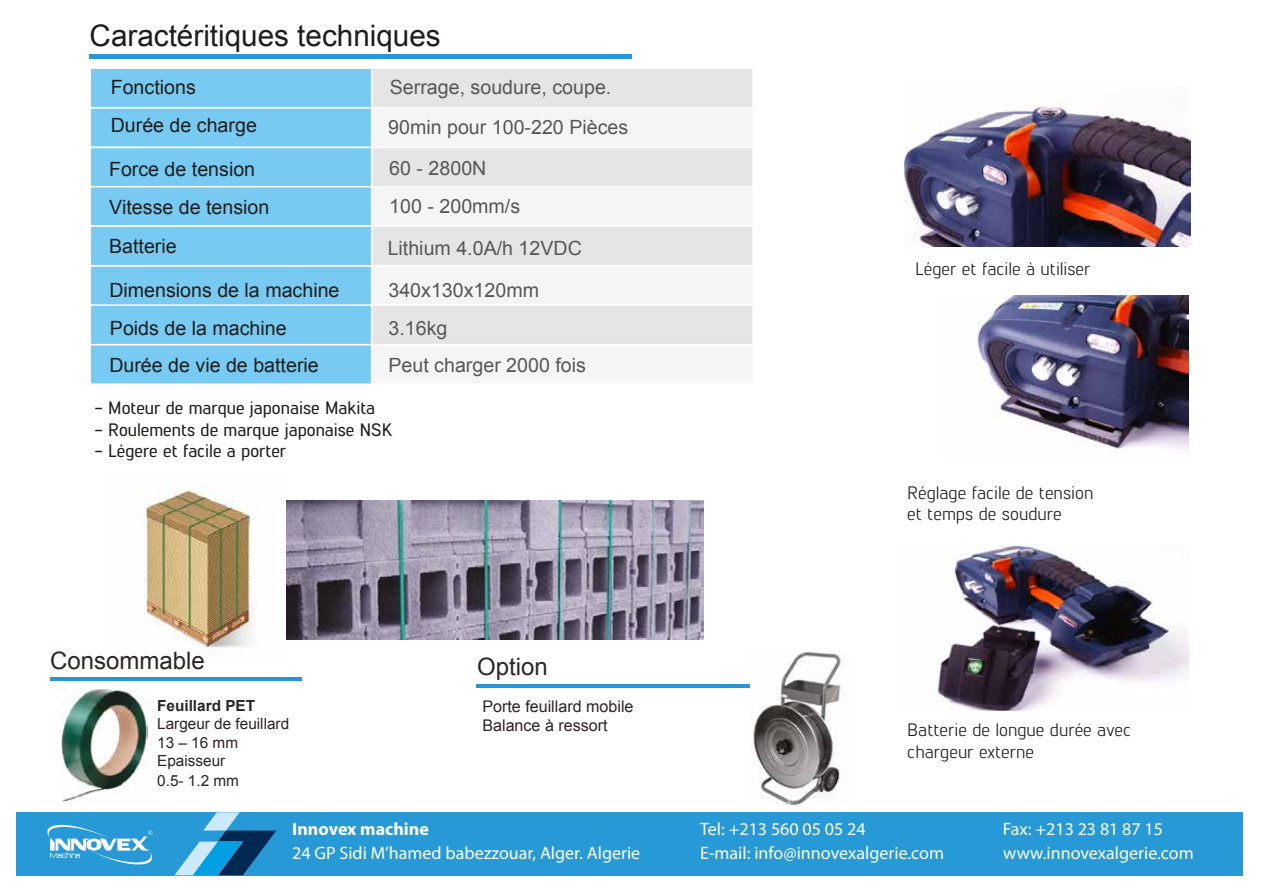
<style>
.page{position:relative;width:1263px;height:893px;background:#fff}
.page>*{position:absolute;margin:0;border:0;box-sizing:border-box;transform-origin:0 0}
.t1{font:29.7px "Arial";color:#1d1d1b}
.t2{font:24px "Arial";color:#2b2523}
.t3{font:19.65px "Arial";color:#575756}
.t4{font:19.65px "Arial";color:#1d1d1b}
.t5{font:18px "Myriad Pro";color:#fff}
.t6{font:18px/21.6px "Lintel";color:#1d1d1b}
.t7{font:500 18px "Lintel";color:#1d1d1b}
.t8{font:700 18px "Myriad Pro";color:#fff}
.t9{font:16.05px/19.4px "Arial";color:#2b2523}
.t10{font:15.3px/18.8px "Arial";color:#2b2523}
.t11{font:700 15.3px "Arial";color:#2b2523}
</style>
<div class="page">
<img style="left:145px;top:489px;width:110px;height:161px">
<div style="left:17px;top:812px;width:1226px;height:63px;background:#2699d6"></div>
<svg style="left:47px;top:824px;width:106px;height:41px"></svg>
<svg style="left:174px;top:812px;width:102px;height:63px"></svg>
<div style="left:90px;top:67px;width:284px;height:41px;background:#78caf2;border:2px solid #fff"></div>
<div style="left:371px;top:67px;width:383px;height:41px;background:#e6e5e5;border:2px solid #fff"></div>
<div style="left:90px;top:107px;width:284px;height:41px;background:#78caf2;border:2px solid #fff"></div>
<div style="left:371px;top:107px;width:383px;height:41px;background:#f5f5f6"></div>
<div style="left:90px;top:147px;width:284px;height:41px;background:#78caf2;border:2px solid #fff"></div>
<div style="left:90px;top:186px;width:284px;height:41px;background:#78caf2;border:2px solid #fff"></div>
<div style="left:371px;top:147px;width:383px;height:41px;background:#e6e5e5;border:2px solid #fff"></div>
<div style="left:371px;top:186px;width:383px;height:41px;background:#f5f5f6"></div>
<div style="left:90px;top:225px;width:284px;height:41px;background:#78caf2;border:2px solid #fff"></div>
<div style="left:371px;top:225px;width:383px;height:41px;background:#e6e5e5;border:2px solid #fff"></div>
<div style="left:90px;top:265px;width:284px;height:41px;background:#78caf2;border:2px solid #fff"></div>
<div style="left:90px;top:304px;width:284px;height:41px;background:#78caf2;border:2px solid #fff"></div>
<div style="left:371px;top:265px;width:383px;height:41px;background:#f5f5f6"></div>
<div style="left:371px;top:304px;width:383px;height:41px;background:#e6e5e5;border:2px solid #fff"></div>
<div style="left:90px;top:54px;width:542px;height:5px;background:#2699d6"></div>
<div style="left:90px;top:344px;width:284px;height:41px;background:#78caf2;border:2px solid #fff"></div>
<div style="left:371px;top:344px;width:383px;height:41px;background:#f5f5f6"></div>
<hr style="left:50px;top:677px;width:251px;height:3px;background:#2595d3">
<hr style="left:477px;top:685px;width:279px;height:3px;background:#2595d3">
<img style="left:751px;top:652px;width:90px;height:154px">
<img style="left:61px;top:688px;width:87px;height:113px">
<img style="left:905px;top:103px;width:285px;height:143px">
<img style="left:977px;top:296px;width:212px;height:155px">
<img style="left:937px;top:546px;width:252px;height:165px">
<img style="left:287px;top:501px;width:416px;height:138px">
<h1 class="t1" style="left:90px;top:16px;width:353px">Caractéritiques techniques</h1>
<p class="t4" style="left:111px;top:74px;width:87px">Fonctions</p>
<p class="t3" style="left:390px;top:74px;width:223px">Serrage, soudure, coupe.</p>
<p class="t4" style="left:111px;top:112px;width:148px">Durée de charge</p>
<p class="t3" style="left:388px;top:114px;width:242px">90min pour 100-220 Pièces</p>
<p class="t4" style="left:109px;top:156px;width:148px">Force de tension</p>
<p class="t3" style="left:389px;top:155px;width:99px">60 - 2800N</p>
<p class="t4" style="left:109px;top:194px;width:162px">Vitesse de tension</p>
<p class="t3" style="left:389px;top:193px;width:132px">100 - 200mm/s</p>
<p class="t4" style="left:109px;top:233px;width:69px">Batterie</p>
<p class="t3" style="left:388px;top:235px;width:196px">Lithium 4.0A/h 12VDC</p>
<p class="t4" style="left:109px;top:277px;width:232px">Dimensions de la machine</p>
<p class="t3" style="left:388px;top:277px;width:152px">340x130x120mm</p>
<p class="t4" style="left:110px;top:315px;width:178px">Poids de la machine</p>
<p class="t3" style="left:388px;top:315px;width:60px">3.16kg</p>
<p class="t4" style="left:109px;top:353px;width:211px">Durée de vie de batterie</p>
<p class="t3" style="left:388px;top:353px;width:199px">Peut charger 2000 fois</p>
<p class="t7" style="left:94px;top:395px;width:282px">- Moteur de marque japonaise Makita</p>
<p class="t7" style="left:94px;top:417px;width:300px">- Roulements de marque japonaise NSK</p>
<p class="t7" style="left:94px;top:439px;width:193px">- Légere et facile a porter</p>
<h2 class="t2" style="left:50px;top:645px;width:156px">Consommable</h2>
<h2 class="t2" style="left:477px;top:651px;width:72px">Option</h2>
<p class="t11" style="left:157px;top:696px;width:99px">Feuillard PET</p>
<p class="t10" style="left:157px;top:715px;width:134px">Largeur de feuillard<br>13 – 16 mm<br>Epaisseur<br>0.5- 1.2 mm</p>
<p class="t9" style="left:482px;top:697px;width:153px">Porte feuillard mobile<br>Balance à ressort</p>
<p class="t8" style="left:292px;top:819px;width:138px">Innovex machine</p>
<p class="t5" style="left:292px;top:843px;width:350px">24 GP Sidi M’hamed babezzouar, Alger. Algerie</p>
<p class="t6" style="left:915px;top:257px;width:177px">Léger et facile à utiliser</p>
<p class="t6" style="left:907px;top:480px;width:188px">Réglage facile de tension et temps de soudure</p>
<p class="t6" style="left:907px;top:718px;width:225px">Batterie de longue durée avec chargeur externe</p>
<p class="t5" style="left:700px;top:819px;width:167px">Tel: +213 560 05 05 24</p>
<p class="t5" style="left:1003px;top:819px;width:162px">Fax: +213 23 81 87 15</p>
<p class="t5" style="left:700px;top:843px;width:245px">E-mail: info@innovexalgerie.com</p>
<p class="t5" style="left:1003px;top:843px;width:192px">www.innovexalgerie.com</p>
</div>
